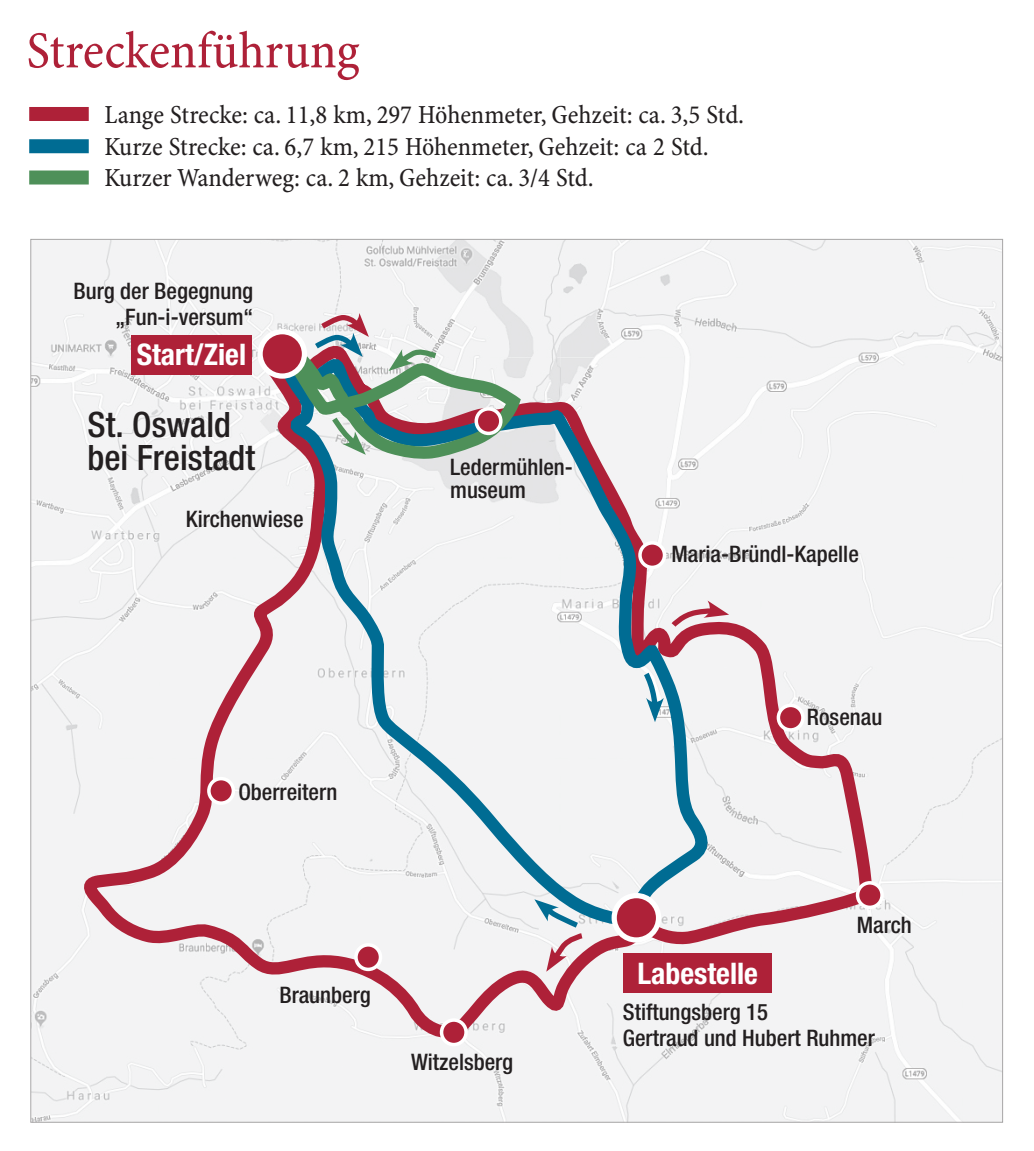
<style>
.page{position:relative;width:1034px;height:1151px;background:#fff}
.page>*{position:absolute;margin:0;border:0;box-sizing:border-box;transform-origin:0 0}
.N_Allgemein_Titel{font:52.5px "Minion Pro Cn Capt";color:#ae2138}
.t1{font:500 condensed 35px/33.2px "Helvetica Neue LT Std";color:#231f20}
.t2{font:700 condensed 29.75px "Helvetica Neue LT Std";color:#fff}
.N_Allgemein_Titel-2{font:26.25px/31.5px "Minion Pro Cn Capt";color:#231f20}
.t3{font:500 condensed 22.75px/26.2px "Helvetica Neue LT Std";color:#231f20}
</style>
<div class="page">
<div style="left:30px;top:239px;width:973px;height:883px;background:#f3f3f4"></div>
<div style="left:29px;top:107px;width:60px;height:14px;background:#ae2138"></div>
<div style="left:29px;top:139px;width:60px;height:14px;background:#006c93"></div>
<div style="left:29px;top:170px;width:60px;height:14px;background:#4e9059"></div>
<div style="left:131px;top:335px;width:121px;height:39px;background:#ae2138"></div>
<svg style="left:79px;top:342px;width:791px;height:710px"></svg>
<svg style="left:270px;top:343px;width:449px;height:589px"></svg>
<div style="left:614px;top:895px;width:45px;height:45px;background:#ae2138;border-radius:50%"></div>
<div style="left:612px;top:893px;width:49px;height:49px;border:5px solid #fff;border-radius:50%"></div>
<div style="left:857px;top:882px;width:25px;height:25px;background:#ae2138;border-radius:50%"></div>
<div style="left:856px;top:881px;width:28px;height:28px;border:4px solid #fff;border-radius:50%"></div>
<div style="left:442px;top:1020px;width:24px;height:24px;background:#ae2138;border-radius:50%"></div>
<div style="left:440px;top:1018px;width:28px;height:28px;border:4px solid #fff;border-radius:50%"></div>
<div style="left:356px;top:944px;width:24px;height:25px;background:#ae2138;border-radius:50%"></div>
<div style="left:354px;top:943px;width:28px;height:28px;border:4px solid #fff;border-radius:50%"></div>
<div style="left:209px;top:778px;width:24px;height:25px;background:#ae2138;border-radius:50%"></div>
<div style="left:207px;top:776px;width:28px;height:29px;border:4px solid #fff;border-radius:50%"></div>
<div style="left:778px;top:705px;width:25px;height:25px;background:#ae2138;border-radius:50%"></div>
<div style="left:777px;top:703px;width:28px;height:28px;border:4px solid #fff;border-radius:50%"></div>
<div style="left:640px;top:543px;width:24px;height:24px;background:#ae2138;border-radius:50%"></div>
<div style="left:638px;top:541px;width:28px;height:28px;border:4px solid #fff;border-radius:50%"></div>
<div style="left:260px;top:332px;width:44px;height:44px;background:#ae2138;border-radius:50%"></div>
<div style="left:257px;top:329px;width:50px;height:50px;border:5px solid #fff;border-radius:50%"></div>
<svg style="left:286px;top:312px;width:240px;height:154px"></svg>
<svg style="left:668px;top:600px;width:61px;height:30px"></svg>
<svg style="left:641px;top:668px;width:23px;height:54px"></svg>
<svg style="left:534px;top:899px;width:53px;height:72px"></svg>
<p class="N_Allgemein_Titel" style="left:26px;top:19px;width:335px">Streckenführung</p>
<p class="N_Allgemein_Titel-2" style="left:104px;top:100px;width:641px">Lange Strecke: ca. 11,8 km, 297 Höhenmeter, Gehzeit: ca. 3,5 Std.<br>Kurze Strecke: ca. 6,7 km, 215 Höhenmeter, Gehzeit: ca 2 Std.<br>Kurzer Wanderweg: ca. 2 km, Gehzeit: ca. 3/4 Std.</p>
<p class="t3" style="left:74px;top:277px;width:181px;text-align:right">Burg der Begegnung „Fun-i-versum“</p>
<p class="t2" style="left:137px;top:337px;width:111px">Start/Ziel</p>
<p class="t1" style="left:88px;top:407px;width:169px">St. Oswald bei Freistadt</p>
<p class="t3" style="left:186px;top:505px;width:119px">Kirchenwiese</p>
<p class="t3" style="left:450px;top:455px;width:124px;line-height:22.8px">Ledermühlen&shy;museum</p>
<p class="t3" style="left:671px;top:540px;width:189px">Maria-Bründl-Kapelle</p>
<p class="t3" style="left:238px;top:778px;width:101px">Oberreitern</p>
<p class="t3" style="left:280px;top:981px;width:93px">Braunberg</p>
<p class="t3" style="left:411px;top:1048px;width:104px">Witzelsberg</p>
<p class="t3" style="left:807px;top:704px;width:77px">Rosenau</p>
<p class="t2" style="left:637px;top:955px;width:122px">Labestelle</p>
<p class="t3" style="left:857px;top:911px;width:56px">March</p>
<p class="t3" style="left:623px;top:998px;width:254px">Stiftungsberg 15<br>Gertraud und Hubert Ruhmer</p>
</div>
